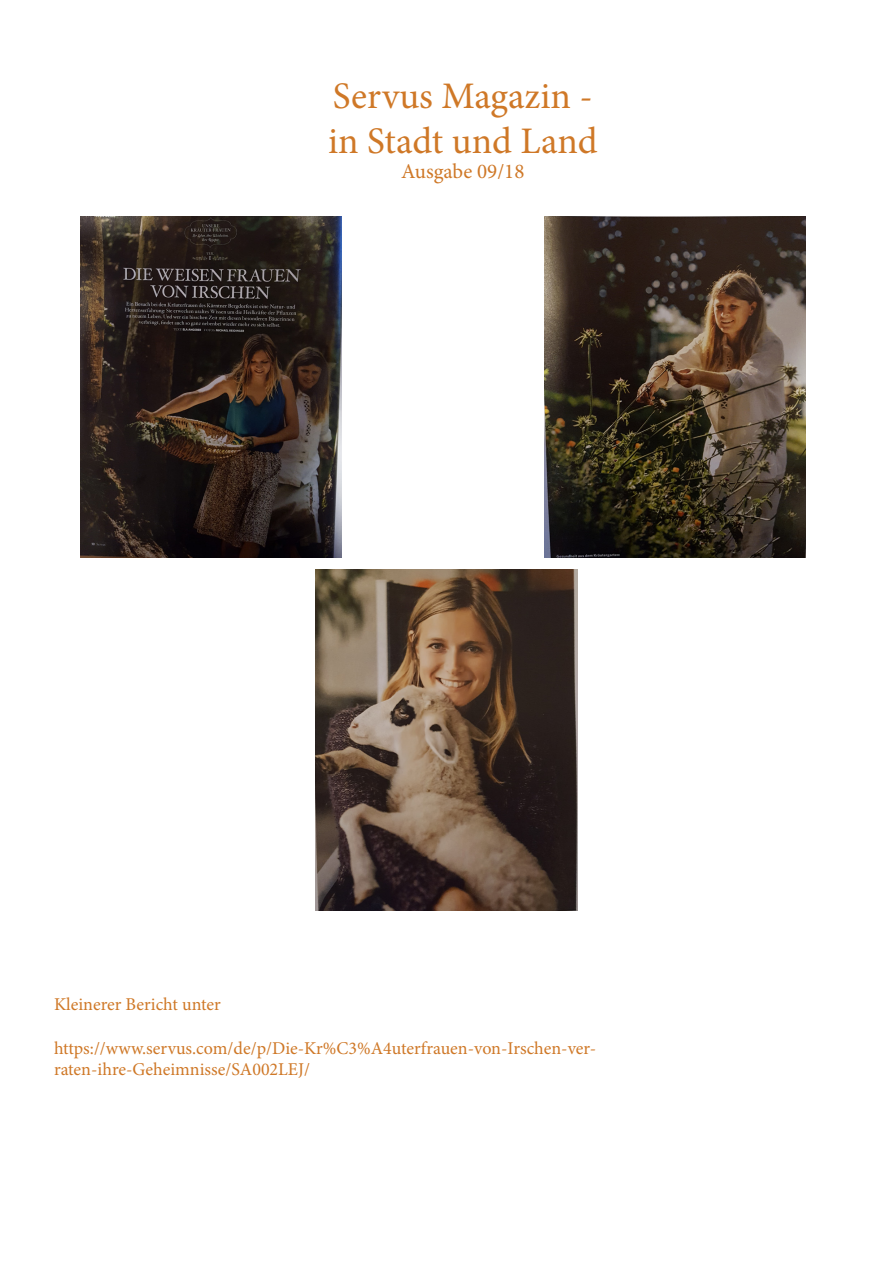
<style>
.page{position:relative;width:893px;height:1263px;background:#fff}
.page>*{position:absolute;margin:0;border:0;box-sizing:border-box;transform-origin:0 0}
.t1{font:37.5px/45px "Minion Pro";color:#cf7827}
.t2{font:21px "Minion Pro";color:#cf7827}
.t3{font:18px/21.6px "Minion Pro";color:#cf7827}
</style>
<div class="page">
<img style="left:81px;top:217px;width:261px;height:340px">
<img style="left:544px;top:217px;width:261px;height:340px">
<img style="left:316px;top:570px;width:261px;height:340px">
<p class="t1" style="left:328px;top:74px;width:271px">Servus Magazin - in Stadt und Land</p>
<p class="t2" style="left:401px;top:157px;width:125px">Ausgabe 09/18</p>
<p class="t3" style="left:54px;top:994px;width:168px">Kleinerer Bericht unter</p>
<p class="t3" style="left:54px;top:1037px;width:544px">https://www.servus.com/de/p/Die-Kr%C3%A4uterfrauen-von-Irschen-ver&shy;raten-ihre-Geheimnisse/SA002LEJ/</p>
</div>
